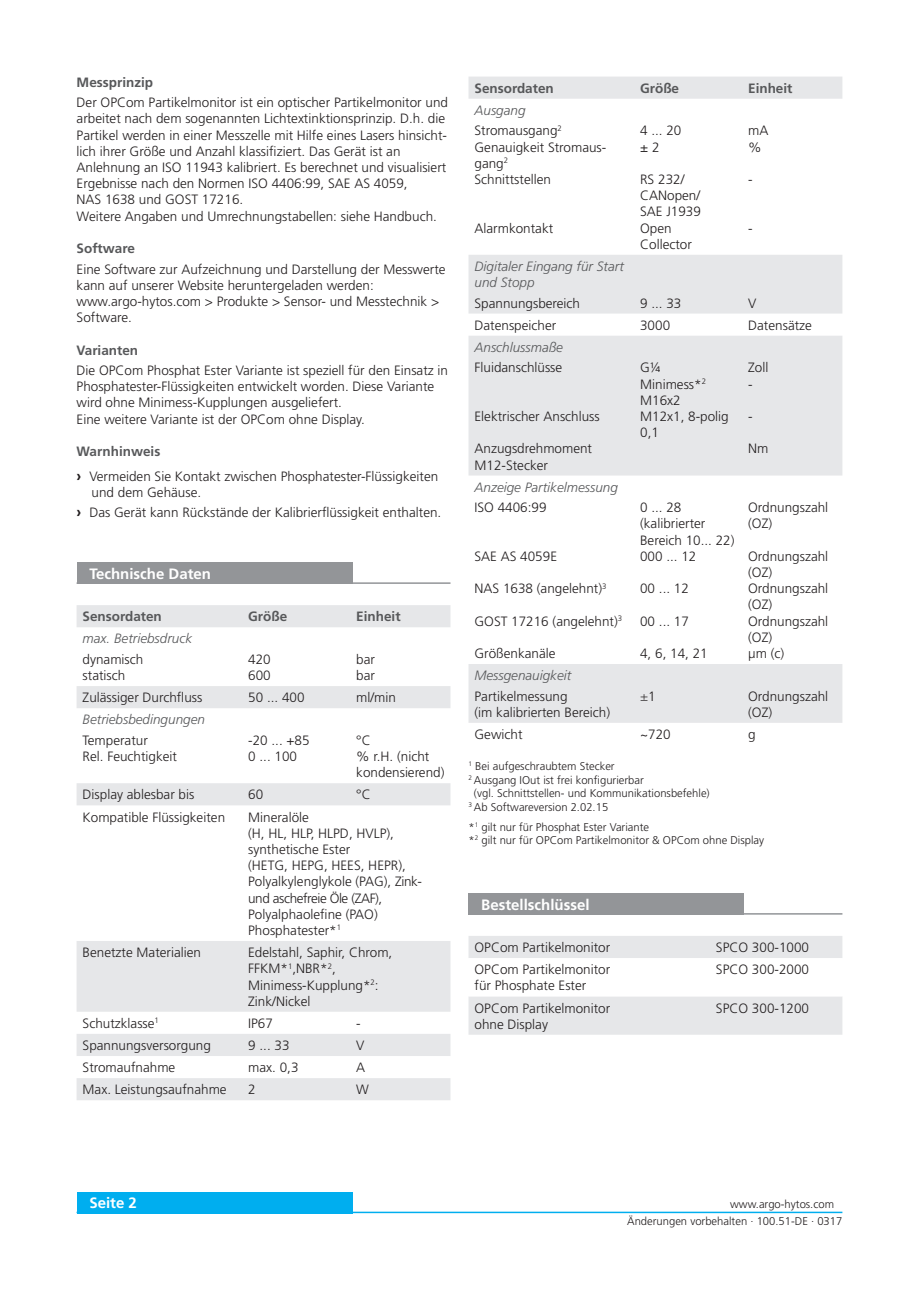
<style>
.page{position:relative;width:919px;height:1289px;background:#fff}
.page>*{position:absolute;margin:0;border:0;box-sizing:border-box;transform-origin:0 0}
.t1{font:700 15px "Frutiger LT";color:#fff}
.t2{font:300 13.5px/16.2px "Frutiger LT";color:#231f20}
.t3{font:italic 300 13.5px/16.2px "Frutiger LT";color:#57585a}
.t4{font:700 13.5px "Frutiger LT";color:#57585a}
.t5{font:300 condensed 13.5px "Frutiger LT";color:#231f20}
.t6{font:300 11.25px/13.5px "Frutiger LT";color:#231f20}
.s1{font-weight:700;color:#57585a}
.s2{font-weight:700;font-size:15px}
.s3{font-style:italic;color:#57585a}
.s4{font-stretch:normal}
</style>
<div class="page">
<div style="left:77px;top:1191px;width:275px;height:22px;background:#00aeef"></div>
<hr style="left:77px;top:1211px;width:765px;height:2px;background:#00aeef">
<svg style="left:77px;top:605px;width:373px;height:495px"></svg>
<div style="left:77px;top:562px;width:275px;height:22px;background:#939598"></div>
<hr style="left:77px;top:582px;width:373px;height:2px;background:#939598">
<svg style="left:468px;top:77px;width:374px;height:645px"></svg>
<div style="left:468px;top:893px;width:276px;height:21px;background:#939598"></div>
<hr style="left:468px;top:913px;width:374px;height:1px;background:#939598">
<svg style="left:468px;top:936px;width:374px;height:98px"></svg>
<p class="t4" style="left:77px;top:74px;width:78px">Messprinzip</p>
<p class="t2" style="left:77px;top:95px;width:373px">Der OPCom Partikelmonitor ist ein optischer Partikelmonitor und arbeitet nach dem sogenannten Lichtextinktionsprinzip. D.h. die Partikel werden in einer Messzelle mit Hilfe eines Lasers hinsicht&shy;lich ihrer Größe und Anzahl klassifiziert. Das Gerät ist an Anlehnung an ISO 11943 kalibriert. Es berechnet und visualisiert Ergebnisse nach den Normen ISO 4406:99, SAE AS 4059,<br>NAS 1638 und GOST 17216.<br>Weitere Angaben und Umrechnungstabellen: siehe Handbuch.</p>
<p class="t4" style="left:77px;top:240px;width:60px">Software</p>
<p class="t2" style="left:77px;top:261px;width:370px">Eine Software zur Aufzeichnung und Darstellung der Messwerte kann auf unserer Website heruntergeladen werden: www.argo-hytos.com &gt; Produkte &gt; Sensor- und Messtechnik &gt; Software.</p>
<p class="t4" style="left:77px;top:342px;width:63px">Varianten</p>
<p class="t2" style="left:77px;top:362px;width:373px">Die OPCom Phosphat Ester Variante ist speziell für den Einsatz in Phosphatester-Flüssigkeiten entwickelt worden. Diese Variante wird ohne Minimess-Kupplungen ausgeliefert.<br>Eine weitere Variante ist der OPCom ohne Display.</p>
<p class="t2" style="left:77px;top:439px;width:363px;line-height:24.8px"><span class="s1">Warnhinweis<br></span><span class="s2">›</span> Vermeiden Sie Kontakt zwischen Phosphatester-Flüssigkeiten</p>
<p class="t2" style="left:77px;top:482px;width:366px;line-height:20.4px;text-indent:15px">und dem Gehäuse.<br><span class="s2">›</span> Das Gerät kann Rückstände der Kalibrierflüssigkeit enthalten.</p>
<p class="t1" style="left:89px;top:565px;width:123px">Technische Daten</p>
<p class="t4" style="left:83px;top:608px;width:81px">Sensordaten</p>
<p class="t4" style="left:248px;top:608px;width:41px">Größe</p>
<p class="t4" style="left:356px;top:608px;width:46px">Einheit</p>
<p class="t3" style="left:83px;top:630px;width:111px">max. Betriebsdruck</p>
<p class="t2" style="left:83px;top:651px;width:62px">dynamisch statisch</p>
<p class="t2" style="left:248px;top:651px;width:24px">420<br>600</p>
<p class="t2" style="left:356px;top:651px;width:20px">bar bar</p>
<p class="t2" style="left:83px;top:689px;width:121px">Zulässiger Durchfluss</p>
<p class="t2" style="left:248px;top:689px;width:58px">50 ... 400</p>
<p class="t2" style="left:356px;top:689px;width:41px">ml/min</p>
<p class="t3" style="left:83px;top:711px;width:124px">Betriebsbedingungen</p>
<p class="t2" style="left:83px;top:732px;width:96px">Temperatur<br>Rel. Feuchtigkeit</p>
<p class="t2" style="left:248px;top:732px;width:63px">-20 ... +85<br>0 ... 100</p>
<p class="t2" style="left:356px;top:732px;width:90px">°C<br>% r.H. (nicht kondensierend)</p>
<p class="t2" style="left:83px;top:786px;width:113px">Display ablesbar bis</p>
<p class="t2" style="left:248px;top:786px;width:17px">60</p>
<p class="t2" style="left:356px;top:786px;width:16px">°C</p>
<p class="t2" style="left:83px;top:809px;width:144px">Kompatible Flüssigkeiten</p>
<p class="t2" style="left:248px;top:809px;width:175px">Mineralöle<br>(H, HL, HLP, HLPD, HVLP), synthetische Ester<br>(HETG, HEPG, HEES, HEPR),<br>Polyalkylenglykole (PAG), Zink&shy;und aschefreie Öle (ZAF),<br>Polyalphaolefine (PAO)<br>Phosphatester*<sup>1</sup></p>
<p class="t2" style="left:83px;top:944px;width:120px">Benetzte Materialien</p>
<p class="t2" style="left:248px;top:944px;width:146px">Edelstahl, Saphir, Chrom,<br>FFKM*<sup>1</sup>,NBR*<sup>2</sup>,<br>Minimess-Kupplung*<sup>2</sup>:<br>Zink/Nickel</p>
<p class="t2" style="left:83px;top:1015px;width:78px">Schutzklasse<sup>1</sup></p>
<p class="t2" style="left:248px;top:1015px;width:26px">IP67</p>
<p class="t2" style="left:356px;top:1015px;width:6px">-</p>
<p class="t2" style="left:83px;top:1037px;width:130px">Spannungsversorgung</p>
<p class="t2" style="left:248px;top:1037px;width:43px">9 ... 33</p>
<p class="t2" style="left:356px;top:1037px;width:10px">V</p>
<p class="t2" style="left:83px;top:1059px;width:94px">Stromaufnahme</p>
<p class="t2" style="left:248px;top:1059px;width:52px">max. 0,3</p>
<p class="t2" style="left:356px;top:1059px;width:11px">A</p>
<p class="t2" style="left:83px;top:1081px;width:146px">Max. Leistungsaufnahme</p>
<p class="t2" style="left:248px;top:1081px;width:9px">2</p>
<p class="t2" style="left:356px;top:1081px;width:14px">W</p>
<p class="t4" style="left:474px;top:80px;width:81px">Sensordaten</p>
<p class="t4" style="left:640px;top:80px;width:41px">Größe</p>
<p class="t4" style="left:748px;top:80px;width:46px">Einheit</p>
<p class="t2" style="left:474px;top:100px;width:89px;line-height:20.4px"><span class="s3">Ausgang<br></span>Stromausgang<sup>2</sup></p>
<p class="t2" style="left:474px;top:139px;width:133px">Genauigkeit Stromaus&shy;gang<sup>2<br></sup>Schnittstellen</p>
<p class="t2" style="left:474px;top:220px;width:80px">Alarmkontakt</p>
<p class="t2" style="left:640px;top:123px;width:43px">4 ... 20 ± 2</p>
<p class="t2" style="left:640px;top:171px;width:62px">RS 232/<br>CANopen/<br>SAE J1939<br>Open<br>Collector</p>
<p class="t2" style="left:748px;top:123px;width:22px">mA %</p>
<p class="t2" style="left:748px;top:171px;width:6px">-</p>
<p class="t2" style="left:748px;top:220px;width:6px">-</p>
<p class="t3" style="left:474px;top:258px;width:151px">Digitaler Eingang für Start und Stopp</p>
<p class="t2" style="left:474px;top:295px;width:107px">Spannungsbereich</p>
<p class="t2" style="left:640px;top:295px;width:43px">9 ... 33</p>
<p class="t2" style="left:748px;top:295px;width:10px">V</p>
<p class="t2" style="left:474px;top:317px;width:83px">Datenspeicher</p>
<p class="t2" style="left:640px;top:317px;width:32px">3000</p>
<p class="t2" style="left:748px;top:317px;width:65px">Datensätze</p>
<p class="t3" style="left:474px;top:339px;width:90px">Anschlussmaße</p>
<p class="t2" style="left:474px;top:360px;width:89px">Fluidanschlüsse</p>
<p class="t2" style="left:474px;top:408px;width:127px">Elektrischer Anschluss</p>
<p class="t2" style="left:474px;top:441px;width:119px">Anzugsdrehmoment<br>M12-Stecker</p>
<p class="t2" style="left:640px;top:360px;width:90px">G¼<br>Minimess*<sup>2<br></sup>M16x2<br>M12x1, 8-polig<br>0,1</p>
<p class="t2" style="left:748px;top:360px;width:22px">Zoll -</p>
<p class="t2" style="left:748px;top:408px;width:6px">-</p>
<p class="t2" style="left:748px;top:441px;width:22px">Nm</p>
<p class="t3" style="left:474px;top:479px;width:145px">Anzeige Partikelmessung</p>
<p class="t2" style="left:474px;top:499px;width:74px">ISO 4406:99</p>
<p class="t2" style="left:474px;top:548px;width:84px">SAE AS 4059E</p>
<p class="t2" style="left:474px;top:580px;width:133px">NAS 1638 (angelehnt)<sup>3</sup></p>
<p class="t2" style="left:474px;top:613px;width:149px">GOST 17216 (angelehnt)<sup>3</sup></p>
<p class="t2" style="left:474px;top:645px;width:83px">Größenkanäle</p>
<p class="t2" style="left:640px;top:499px;width:96px">0 ... 28 (kalibrierter<br>Bereich 10... 22)<br>000 ... 12</p>
<p class="t2" style="left:640px;top:580px;width:50px">00 ... 12</p>
<p class="t2" style="left:640px;top:613px;width:50px">00 ... 17</p>
<p class="t2" style="left:640px;top:645px;width:69px">4, 6, 14, 21</p>
<p class="t2" style="left:748px;top:499px;width:82px">Ordnungszahl (OZ)</p>
<p class="t2" style="left:748px;top:548px;width:82px">Ordnungszahl (OZ)<br>Ordnungszahl (OZ)<br>Ordnungszahl (OZ)<br>µm (c)</p>
<p class="t3" style="left:474px;top:667px;width:98px">Messgenauigkeit</p>
<p class="t2" style="left:474px;top:688px;width:137px">Partikelmessung<br>(im kalibrierten Bereich)</p>
<p class="t5" style="left:640px;top:688px;width:17px">±<span class="s4">1</span></p>
<p class="t2" style="left:748px;top:688px;width:82px">Ordnungszahl (OZ)</p>
<p class="t2" style="left:474px;top:726px;width:49px">Gewicht</p>
<p class="t2" style="left:640px;top:726px;width:32px">~720</p>
<p class="t2" style="left:748px;top:726px;width:9px">g</p>
<p class="t6" style="left:468px;top:759px;width:148px"><sup>1</sup> Bei aufgeschraubtem Stecker</p>
<p class="t6" style="left:468px;top:773px;width:177px"><sup>2</sup> Ausgang IOut ist frei konfigurierbar</p>
<p class="t6" style="left:474px;top:786px;width:237px">(vgl. Schnittstellen- und Kommunikationsbefehle)</p>
<p class="t6" style="left:468px;top:800px;width:141px"><sup>3</sup> Ab Softwareversion 2.02.15</p>
<p class="t6" style="left:468px;top:820px;width:297px">*<sup>1</sup> gilt nur für Phosphat Ester Variante<br>*<sup>2</sup> gilt nur für OPCom Partikelmonitor &amp; OPCom ohne Display</p>
<p class="t1" style="left:481px;top:895px;width:110px">Bestellschlüssel</p>
<p class="t2" style="left:474px;top:939px;width:137px">OPCom Partikelmonitor</p>
<p class="t2" style="left:716px;top:939px;width:95px">SPCO 300-1000</p>
<p class="t2" style="left:474px;top:961px;width:137px">OPCom Partikelmonitor für Phosphate Ester</p>
<p class="t2" style="left:716px;top:961px;width:95px">SPCO 300-2000</p>
<p class="t2" style="left:474px;top:999px;width:137px">OPCom Partikelmonitor ohne Display</p>
<p class="t2" style="left:716px;top:999px;width:95px">SPCO 300-1200</p>
<p class="t1" style="left:89px;top:1194px;width:49px">Seite 2</p>
<p class="t6" style="left:730px;top:1196px;width:105px">www.argo-hytos.com</p>
<p class="t6" style="left:627px;top:1214px;width:217px">Änderungen vorbehalten · 100.51-DE · 0317</p>
</div>
